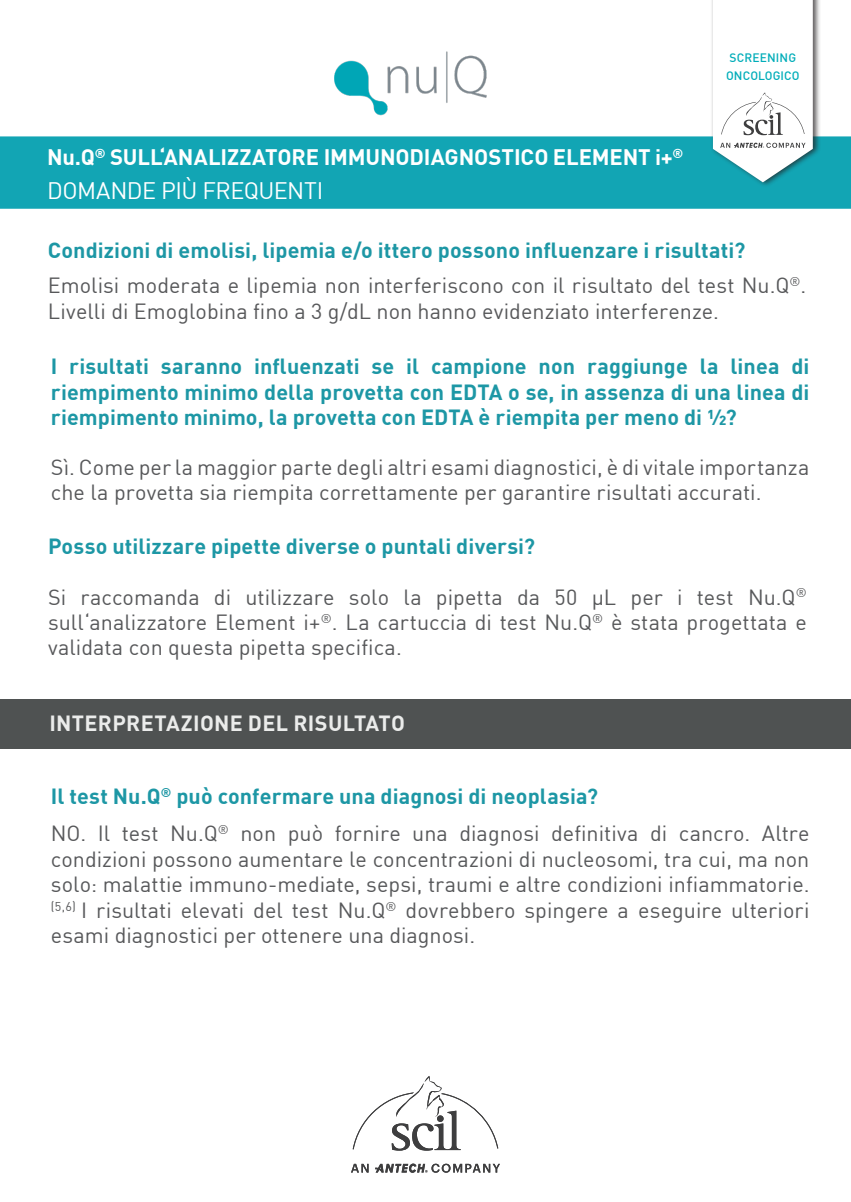
<style>
.page{position:relative;width:851px;height:1202px;background:#fff}
.page>*{position:absolute;margin:0;border:0;box-sizing:border-box;transform-origin:0 0}
.t1{font:23.4px "DIN";letter-spacing:-.02em;color:#fff}
.t2{font:700 22px "DIN Pro";letter-spacing:-.005em;color:#fff}
.t3{font:21.6px/25.4px "DIN Pro";color:#57585a}
.t4{font:700 21.6px/25.4px "DIN Pro";letter-spacing:.005em;color:#1d97a5;text-align:justify}
.t5{font:700 21.6px "DIN Pro";letter-spacing:.015em;color:#ebeceb}
.t6{font:500 12px "DIN Pro";letter-spacing:.01em;color:#00adb9}
</style>
<div class="page">
<img style="left:334px;top:51px;width:153px;height:65px">
<div style="left:0;top:136px;width:850px;height:73px;background:#12a5b4"></div>
<svg style="left:352px;top:1076px;width:146px;height:75px"></svg>
<svg style="left:351px;top:1164px;width:17px;height:8px"></svg>
<svg style="left:375px;top:1164px;width:125px;height:9px"></svg>
<div style="left:710px;top:0;width:111px;height:188px;background:#231f20;opacity:.75"></div>
<svg style="left:712px;top:0;width:100px;height:182px"></svg>
<div style="left:0;top:699px;width:850px;height:50px;background:#4f5252"></div>
<p class="t2" style="left:47px;top:140px;width:637px">Nu.Q<sup>®</sup> SULL‘ANALIZZATORE IMMUNODIAGNOSTICO ELEMENT i+<sup>®</sup></p>
<p class="t1" style="left:47px;top:176px;width:278px">DOMANDE PIÙ FREQUENTI</p>
<p class="t6" style="left:729px;top:48px;width:68px">SCREENING</p>
<p class="t6" style="left:726px;top:66px;width:75px">ONCOLOGICO</p>
<p class="t4" style="left:48px;top:236px;width:699px">Condizioni di emolisi, lipemia e/o ittero possono influenzare i risultati?</p>
<p class="t3" style="left:48px;top:271px;width:760px">Emolisi moderata e lipemia non interferiscono con il risultato del test Nu.Q<sup>®</sup>.<br>Livelli di Emoglobina fino a 3 g/dL non hanno evidenziato interferenze.</p>
<p class="t4" style="left:51px;top:352px;width:760px">I risultati saranno influenzati se il campione non raggiunge la linea di riempimento minimo della provetta con EDTA o se, in assenza di una linea di riempimento minimo, la provetta con EDTA è riempita per meno di ½?</p>
<p class="t3" style="left:51px;top:453px;width:760px">Sì. Come per la maggior parte degli altri esami diagnostici, è di vitale importanza che la provetta sia riempita correttamente per garantire risultati accurati.</p>
<p class="t4" style="left:48px;top:532px;width:488px">Posso utilizzare pipette diverse o puntali diversi?</p>
<p class="t3" style="left:48px;top:583px;width:760px;text-align:justify">Si raccomanda di utilizzare solo la pipetta da 50 μL per i test Nu.Q<sup>® </sup>sull‘analizzatore Element i+<sup>®</sup>. La cartuccia di test Nu.Q<sup>®</sup> è stata progettata e validata con questa pipetta specifica.</p>
<p class="t5" style="left:49px;top:707px;width:357px">INTERPRETAZIONE DEL RISULTATO</p>
<p class="t4" style="left:51px;top:782px;width:548px">Il test Nu.Q<sup>®</sup> può confermare una diagnosi di neoplasia?</p>
<p class="t3" style="left:51px;top:819px;width:760px;text-align:justify">NO. Il test Nu.Q<sup>®</sup> non può fornire una diagnosi definitiva di cancro. Altre condizioni possono aumentare le concentrazioni di nucleosomi, tra cui, ma non solo: malattie immuno-mediate, sepsi, traumi e altre condizioni infiammatorie. <sup>(5,6)</sup> I risultati elevati del test Nu.Q<sup>®</sup> dovrebbero spingere a eseguire ulteriori esami diagnostici per ottenere una diagnosi.</p>
</div>
